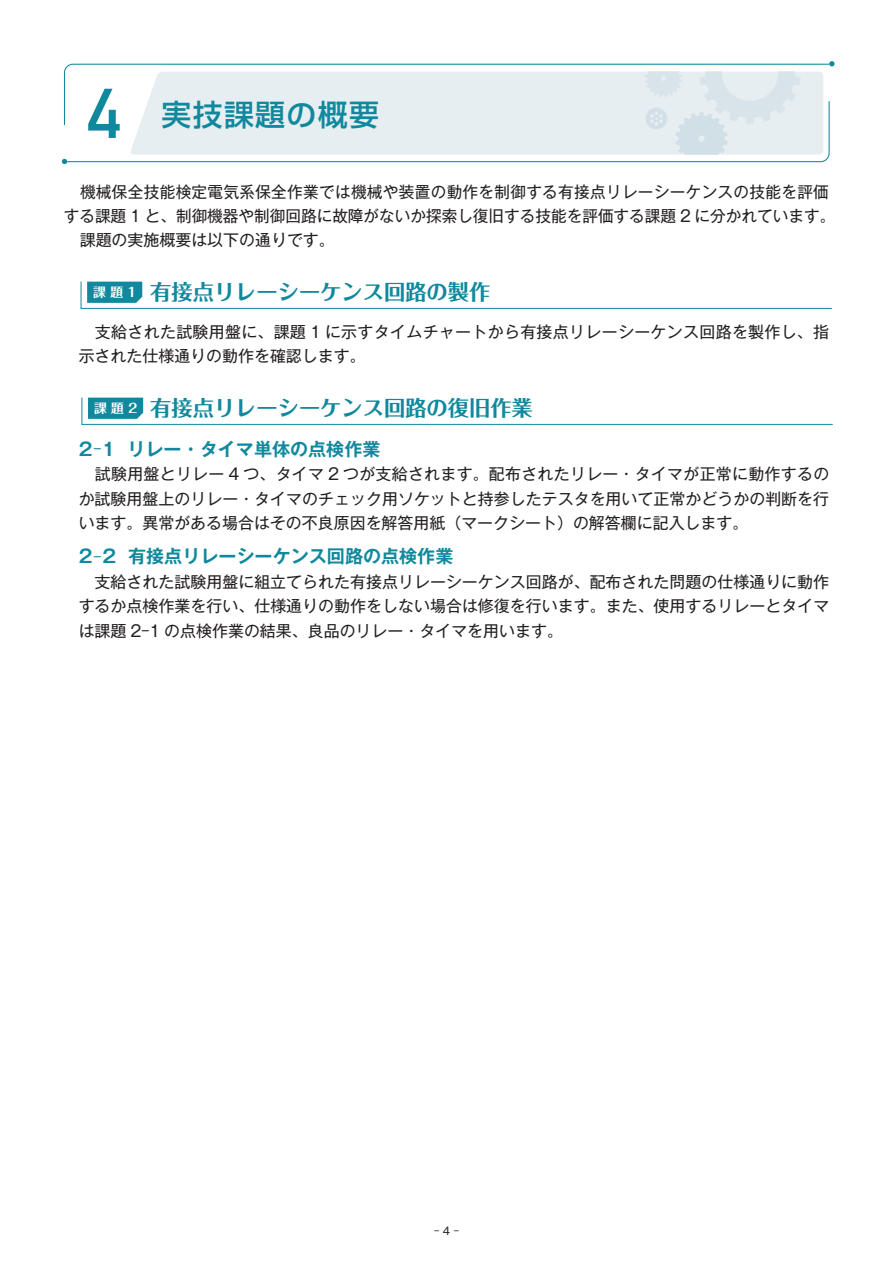
<style>
.page{position:relative;width:893px;height:1263px;background:#fff}
.page>*{position:absolute;margin:0;border:0;box-sizing:border-box;transform-origin:0 0}
.t1{font:700 69.15px "DIN Alternate";color:#10889d}
.t2{font:500 29.7px "Shin Go Pro";letter-spacing:.05em;color:#10889d}
.t3{font:700 21.3px "Folk Pro";color:#10889d}
.t4{font:700 18px "Gothic MB101 Pro De";color:#10889d}
.t5{font:700 16.95px "Gothic MB101 Pro De";color:#10889d}
.t6{font:15.9px/24.5px "Gothic MB101 Pro";color:#231f20;text-align:justify}
.t7{font:15.9px/24.5px "Gothic MB101 Pro";letter-spacing:.02em;color:#231f20}
.t8{font:700 12.75px "Folk Pro";letter-spacing:.345em;color:#fff}
.t9{font:10.65px "Gothic MB101 Pro";color:#231f20}
.s1{font-family:"Gothic MB101 Pro";font-weight:400;font-size:15.9px}
</style>
<div class="page">
<svg style="left:64px;top:63px;width:765px;height:37px"></svg>
<svg style="left:64px;top:100px;width:766px;height:63px"></svg>
<svg style="left:62px;top:159px;width:5px;height:5px"></svg>
<svg style="left:80px;top:281px;width:752px;height:28px"></svg>
<svg style="left:81px;top:397px;width:752px;height:28px"></svg>
<svg style="left:829px;top:61px;width:5px;height:5px"></svg>
<svg style="left:644px;top:72px;width:157px;height:83px"></svg>
<h1 class="t1" style="left:87px;top:61px;width:35px">4</h1>
<h2 class="t2" style="left:161px;top:90px;width:219px">実技課題の概要</h2>
<p class="t6" style="left:64px;top:177px;width:773px;text-align:left;text-indent:16px">機械保全技能検定電気系保全作業では機械や装置の動作を制御する有接点リレーシーケンスの技能を評価する課題 1 と、制御機器や制御回路に故障がないか探索し復旧する技能を評価する課題 2 に分かれています。　課題の実施概要は以下の通りです。</p>
<h3 class="t3" style="left:150px;top:274px;width:342px">有接点リレーシーケンス回路の製作</h3>
<p class="t7" style="left:79px;top:317px;width:752px">　支給された試験用盤に、課題 1 に示すタイムチャートから有接点リレーシーケンス回路を製作し、指示された仕様通りの動作を確認します。</p>
<p class="t8" style="left:93px;top:281px;width:45px">課題1</p>
<p class="t5" style="left:64px;top:278px;width:53px">　　　</p>
<h3 class="t3" style="left:150px;top:390px;width:384px">有接点リレーシーケンス回路の復旧作業</h3>
<p class="t4" style="left:79px;top:434px;width:303px">2<span class="s1">-</span>1 リレー・タイマ単体の点検作業</p>
<p class="t6" style="left:79px;top:460px;width:752px">　試験用盤とリレー 4 つ、タイマ 2 つが支給されます。配布されたリレー・タイマが正常に動作するのか試験用盤上のリレー・タイマのチェック用ソケットと持参したテスタを用いて正常かどうかの判断を行います。異常がある場合はその不良原因を解答用紙（マークシート）の解答欄に記入します。</p>
<p class="t4" style="left:79px;top:541px;width:376px">2<span class="s1">-</span>2 有接点リレーシーケンス回路の点検作業</p>
<p class="t6" style="left:79px;top:567px;width:752px">　支給された試験用盤に組立てられた有接点リレーシーケンス回路が、配布された問題の仕様通りに動作するか点検作業を行い、仕様通りの動作をしない場合は修復を行います。また、使用するリレーとタイマは課題 2-1 の点検作業の結果、良品のリレー・タイマを用います。</p>
<p class="t8" style="left:94px;top:397px;width:45px">課題2</p>
<p class="t5" style="left:64px;top:394px;width:53px">　　　</p>
<p class="t9" style="left:434px;top:1222px;width:26px">- 4 -</p>
</div>
